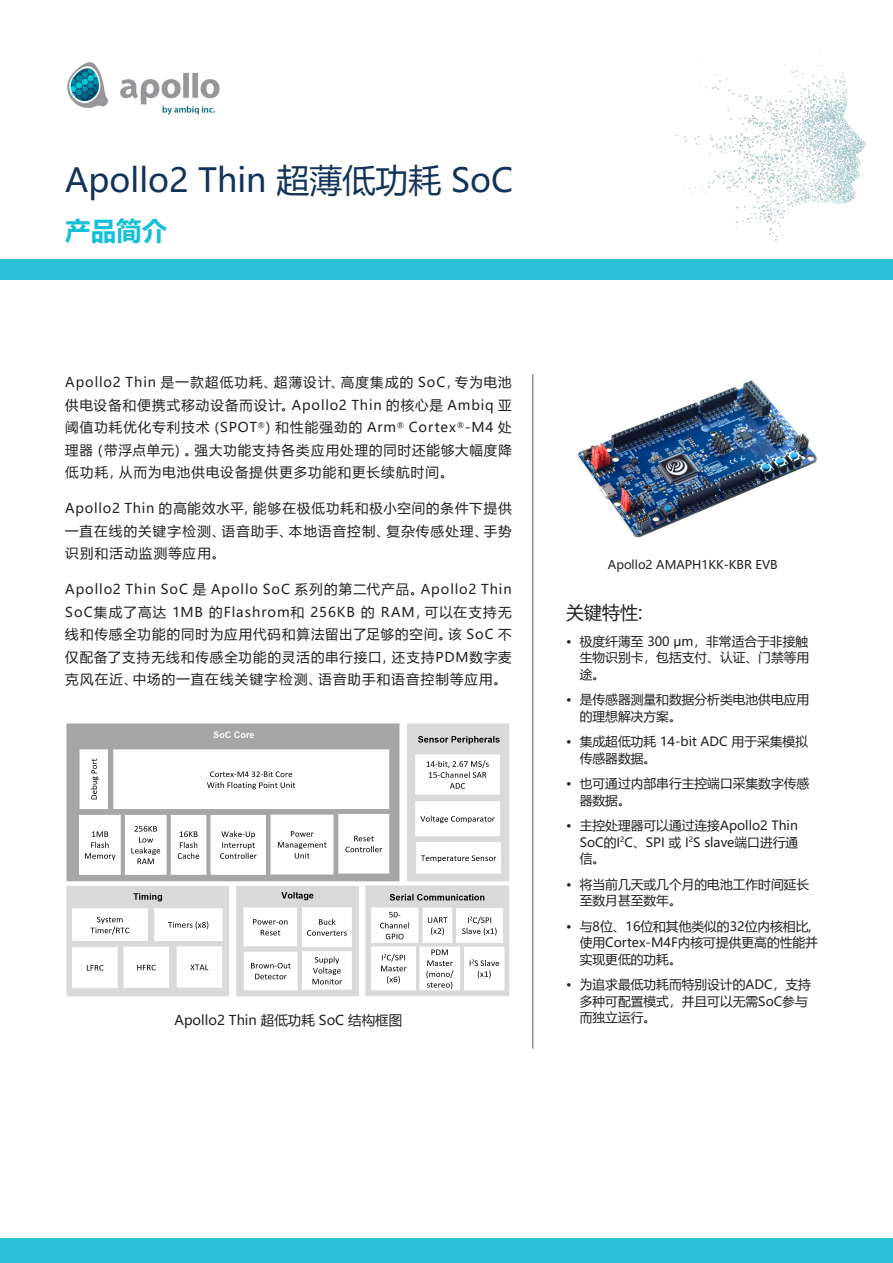
<style>
.page{position:relative;width:893px;height:1263px;background:#fff}
.page>*{position:absolute;margin:0;border:0;box-sizing:border-box;transform-origin:0 0}
.t1{font:33px "Microsoft Ya Hei";color:#12345a}
.t2{font:700 25.5px "Microsoft Ya Hei";color:#14c0d8}
.t3{font:18px "Microsoft Ya Hei";color:#231f20}
.t4{font:13.5px/22.5px "Microsoft Ya Hei";letter-spacing:.08em;color:#231f20;text-align:justify}
.t5{font:13.5px "Microsoft Ya Hei";color:#231f20}
.t6{font:12.75px/16.5px "Microsoft Ya Hei";color:#231f20}
.t7{font:12px "Microsoft Ya Hei";color:#231f20}
</style>
<div class="page">
<hr style="left:533px;top:374px;width:1px;height:675px;background:#57585a">
<div style="left:0;top:259px;width:893px;height:21px;background:#2bc0d7"></div>
<div style="left:0;top:1238px;width:893px;height:25px;background:#2bc0d7"></div>
<img style="left:67px;top:62px;width:153px;height:53px">
<img style="left:677px;top:51px;width:189px;height:189px">
<img style="left:66px;top:723px;width:444px;height:274px">
<img style="left:578px;top:380px;width:239px;height:158px">
<h1 class="t1" style="left:65px;top:158px;width:449px">Apollo2 Thin 超薄低功耗 SoC</h1>
<h2 class="t2" style="left:65px;top:213px;width:103px">产品简介</h2>
<p class="t4" style="left:65px;top:371px;width:448px">Apollo2 Thin 是一款超低功耗、超薄设计、高度集成的 SoC，专为电池供电设备和便携式移动设备而设计。Apollo2 Thin 的核心是 Ambiq 亚阈值功耗优化专利技术（SPOT<sup>®</sup>）和性能强劲的 Arm<sup>®</sup> Cortex<sup>®</sup>-M4 处理器（带浮点单元）。强大功能支持各类应用处理的同时还能够大幅度降低功耗，从而为电池供电设备提供更多功能和更长续航时间。</p>
<p class="t4" style="left:65px;top:497px;width:448px">Apollo2 Thin 的高能效水平，能够在极低功耗和极小空间的条件下提供一直在线的关键字检测、语音助手、本地语音控制、复杂传感处理、手势识别和活动监测等应用。</p>
<p class="t4" style="left:65px;top:578px;width:448px">Apollo2 Thin SoC 是 Apollo SoC 系列的第二代产品。Apollo2 Thin SoC集成了高达 1MB 的Flashrom和 256KB 的 RAM，可以在支持无线和传感全功能的同时为应用代码和算法留出了足够的空间。该 SoC 不仅配备了支持无线和传感全功能的灵活的串行接口，还支持PDM数字麦克风在近、中场的一直在线关键字检测、语音助手和语音控制等应用。</p>
<p class="t5" style="left:175px;top:1011px;width:229px">Apollo2 Thin 超低功耗 SoC 结构框图</p>
<p class="t7" style="left:608px;top:556px;width:171px">Apollo2 AMAPH1KK-KBR EVB</p>
<h3 class="t3" style="left:566px;top:600px;width:78px">关键特性:</h3>
<p class="t6" style="left:580px;top:632px;width:231px;text-align:justify;text-indent:-14px">• 极度纤薄至 300 μm，非常适合于非接触生物识别卡，包括支付、认证、门禁等用途。</p>
<p class="t6" style="left:580px;top:691px;width:231px;text-indent:-14px">• 是传感器测量和数据分析类电池供电应用的理想解决方案。</p>
<p class="t6" style="left:580px;top:733px;width:230px;text-indent:-14px">• 集成超低功耗 14-bit ADC 用于采集模拟传感器数据。</p>
<p class="t6" style="left:580px;top:775px;width:231px;text-indent:-14px">• 也可通过内部串行主控端口采集数字传感器数据。</p>
<p class="t6" style="left:580px;top:817px;width:220px;text-align:justify;text-indent:-14px">• 主控处理器可以通过连接Apollo2 Thin SoC的I<sup>2</sup>C、SPI 或 I<sup>2</sup>S slave端口进行通信。</p>
<p class="t6" style="left:580px;top:875px;width:231px;text-indent:-14px">• 将当前几天或几个月的电池工作时间延长至数月甚至数年。</p>
<p class="t6" style="left:580px;top:917px;width:240px;text-indent:-14px">• 与8位、16位和其他类似的32位内核相比,使用Cortex-M4F内核可提供更高的性能并实现更低的功耗。</p>
<p class="t6" style="left:580px;top:976px;width:233px;text-indent:-14px">• 为追求最低功耗而特别设计的ADC，支持多种可配置模式，并且可以无需SoC参与而独立运行。</p>
</div>
